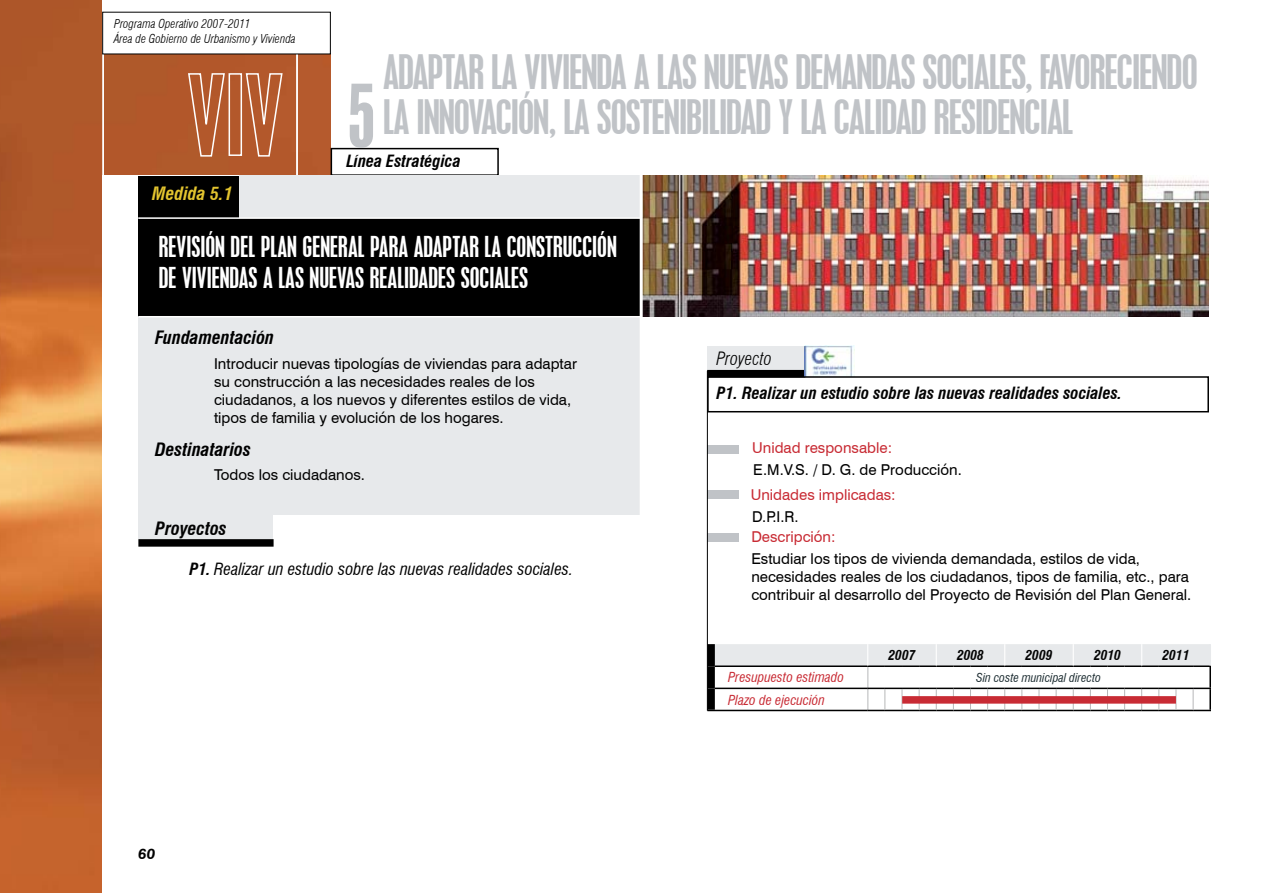
<style>
.page{position:relative;width:1263px;height:893px;background:#fff}
.page>*{position:absolute;margin:0;border:0;box-sizing:border-box;transform-origin:0 0}
.t1{font:84px "Swiss 924 BT Regular B";color:#c0c3c7}
.t2{font:condensed 42px/45px "Placard";letter-spacing:-.025em;color:#c0c3c7}
.t3{font:condensed 25.5px/30.6px "Placard";color:#fff}
.t4{font:italic 700 condensed 18px "Swiss 721 BT";color:#000}
.t5{font:italic 700 condensed 18px "Swiss 721 BT";color:#e3c42f}
.t6{font:italic 700 condensed 18px "Swiss 721 BT";color:#030303}
.t7{font:italic 300 condensed 18px "Swiss 721 BT";color:#000}
.t8{font:italic condensed 16.5px "Swiss 721 BT";color:#030303}
.t9{font:italic 700 condensed 16.5px "Swiss 721 BT";color:#030303}
.t10{font:italic 700 condensed 16.5px "Swiss 721 BT";color:#000}
.t11{font:15px/18px "Swiss 721 BT";color:#000}
.t12{font:15px "Swiss 721 BT";color:#c82b34}
.t13{font:italic 700 15px "Swiss 721 BT";color:#000}
.t14{font:italic condensed 13.5px "Swiss 721 BT";color:#c82b34}
.t15{font:italic 700 condensed 13.5px "Swiss 721 BT";color:#030303}
.t16{font:italic 300 condensed 12px/14.4px "Swiss 721 BT";color:#000}
.t17{font:italic condensed 12px "Swiss 721 BT";color:#1d2d32}
.s1{font-weight:700}
</style>
<div class="page">
<img style="left:0;top:0;width:331px;height:893px">
<div style="left:102px;top:176px;width:269px;height:717px;background:#fff"></div>
<div style="left:102px;top:0;width:229px;height:54px;background:#fff"></div>
<svg style="left:187px;top:72px;width:39px;height:85px;background:#bc6e47"></svg>
<div style="left:229px;top:73px;width:13px;height:83px;border:2px solid #fff"></div>
<svg style="left:245px;top:72px;width:38px;height:85px;background:#bd6f48"></svg>
<hr style="left:296px;top:54px;width:2px;height:124px;background:#fff">
<hr style="left:102px;top:54px;width:2px;height:122px;background:#fff">
<div style="left:331px;top:148px;width:168px;height:28px;border:2px solid #000"></div>
<div style="left:138px;top:176px;width:502px;height:141px;background:#000"></div>
<div style="left:240px;top:176px;width:400px;height:42px;background:#e7e9eb"></div>
<div style="left:138px;top:317px;width:502px;height:197px;background:#e7e9eb"></div>
<div style="left:138px;top:539px;width:136px;height:8px;background:#000"></div>
<div style="left:138px;top:512px;width:135px;height:27px;background:#e7e9eb"></div>
<div style="left:707px;top:347px;width:99px;height:29px;background:#e7e9eb"></div>
<div style="left:707px;top:445px;width:32px;height:9px;background:#c0c3c7"></div>
<div style="left:707px;top:490px;width:32px;height:8px;background:#c0c3c7"></div>
<div style="left:707px;top:533px;width:32px;height:9px;background:#c0c3c7"></div>
<div style="left:707px;top:370px;width:98px;height:7px;background:#000"></div>
<hr style="left:707px;top:371px;width:1px;height:340px;background:#000">
<img style="left:643px;top:176px;width:566px;height:141px">
<hr style="left:138px;top:316px;width:504px;height:1px;background:#fff">
<hr style="left:138px;top:217px;width:502px;height:2px;background:#fff">
<img style="left:805px;top:346px;width:49px;height:30px">
<div style="left:707px;top:376px;width:502px;height:36px;border:2px solid #000"></div>
<hr style="left:868px;top:666px;width:1px;height:44px;background:#b7b8b9">
<hr style="left:1209px;top:667px;width:2px;height:21px;background:#000">
<hr style="left:715px;top:688px;width:153px;height:1px;background:#000">
<hr style="left:707px;top:710px;width:161px;height:1px;background:#000">
<div style="left:707px;top:644px;width:8px;height:22px;background:#000"></div>
<div style="left:707px;top:666px;width:8px;height:22px;background:#000"></div>
<div style="left:707px;top:688px;width:8px;height:22px;background:#000"></div>
<svg style="left:868px;top:688px;width:343px;height:23px"></svg>
<svg style="left:711px;top:644px;width:500px;height:23px;background:#d6d8da"></svg>
<hr style="left:1209px;top:644px;width:2px;height:21px;background:#e7e9eb">
<div style="left:902px;top:696px;width:274px;height:8px;background:#c82b34"></div>
<p class="t16" style="left:114px;top:17px;width:183px">Programa Operativo 2007-2011<br>Área de Gobierno de Urbanismo y Vivienda</p>
<p class="t5" style="left:152px;top:182px;width:82px">Medida 5.1</p>
<h1 class="t1" style="left:347px;top:64px;width:30px">5</h1>
<h2 class="t2" style="left:383px;top:49px;width:816px">ADAPTAR LA VIVIENDA A LAS NUEVAS DEMANDAS SOCIALES, FAVORECIENDO<br>LA INNOVACIÓN, LA SOSTENIBILIDAD Y LA CALIDAD RESIDENCIAL</h2>
<p class="t10" style="left:346px;top:151px;width:116px">Línea Estratégica</p>
<h3 class="t3" style="left:159px;top:232px;width:460px">REVISIÓN DEL PLAN GENERAL PARA ADAPTAR LA CONSTRUCCIÓN<br>DE VIVIENDAS A LAS NUEVAS REALIDADES SOCIALES</h3>
<p class="t4" style="left:155px;top:326px;width:120px">Fundamentación</p>
<p class="t11" style="left:214px;top:355px;width:364px">Introducir nuevas tipologías de viviendas para adaptar su construcción a las necesidades reales de los ciudadanos, a los nuevos y diferentes estilos de vida, tipos de familia y evolución de los hogares.</p>
<p class="t4" style="left:155px;top:438px;width:97px">Destinatarios</p>
<p class="t11" style="left:214px;top:466px;width:152px">Todos los ciudadanos.</p>
<p class="t6" style="left:155px;top:517px;width:73px">Proyectos</p>
<p class="t8" style="left:189px;top:559px;width:385px"><span class="s1">P1.</span> Realizar un estudio sobre las nuevas realidades sociales.</p>
<p class="t13" style="left:138px;top:844px;width:19px">60</p>
<p class="t7" style="left:716px;top:347px;width:57px">Proyecto</p>
<p class="t9" style="left:716px;top:383px;width:407px">P1. Realizar un estudio sobre las nuevas realidades sociales.</p>
<p class="t12" style="left:752px;top:439px;width:141px">Unidad responsable:</p>
<p class="t11" style="left:753px;top:461px;width:210px">E.M.V.S. / D. G. de Producción.</p>
<p class="t12" style="left:751px;top:485px;width:147px">Unidades implicadas:</p>
<p class="t11" style="left:752px;top:507px;width:48px">D.P.I.R.</p>
<p class="t12" style="left:751px;top:528px;width:86px">Descripción:</p>
<p class="t11" style="left:751px;top:550px;width:441px">Estudiar los tipos de vivienda demandada, estilos de vida, necesidades reales de los ciudadanos, tipos de familia, etc., para contribuir al desarrollo del Proyecto de Revisión del Plan General.</p>
<p class="t15" style="left:888px;top:647px;width:28px">2007</p>
<p class="t15" style="left:957px;top:647px;width:28px">2008</p>
<p class="t15" style="left:1025px;top:647px;width:28px">2009</p>
<p class="t15" style="left:1094px;top:647px;width:28px">2010</p>
<p class="t15" style="left:1162px;top:647px;width:28px">2011</p>
<p class="t14" style="left:728px;top:669px;width:117px">Presupuesto estimado</p>
<p class="t17" style="left:976px;top:670px;width:126px">Sin coste municipal directo</p>
<p class="t14" style="left:728px;top:691px;width:98px">Plazo de ejecución</p>
</div>
